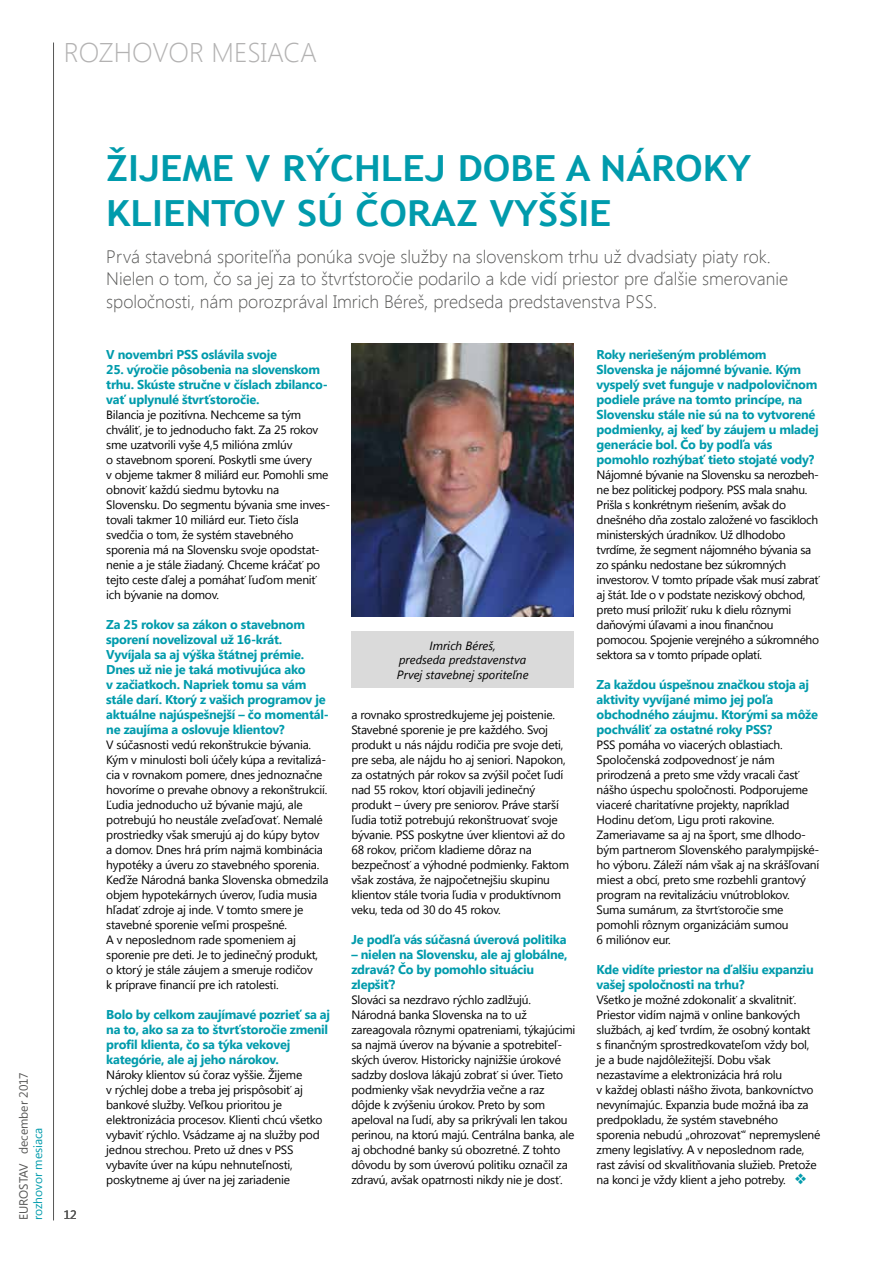
<style>
.page{position:relative;width:893px;height:1263px;background:#fff}
.page>*{position:absolute;margin:0;border:0;box-sizing:border-box;transform-origin:0 0}
.t1{font:700 36px/45px "Trebuchet MS";color:#009bac;scale:1.09 1}
.t2{font:300 27px "Segoe UI";color:#b3b2b2}
.t3{font:300 18px/23px "Segoe UI";color:#575756}
.t4{font:700 12.75px/15px "Segoe UI";letter-spacing:-.02em;color:#009bac}
.t5{font:12px/15px "Segoe UI";letter-spacing:-.02em;color:#000}
.t6{font:italic 12px/14.4px "Segoe UI";color:#000;text-align:center}
.t7{font:12px "Segoe UI";color:#575756}
.t8{font:12px "Segoe UI";color:#009bac}
.s1{color:#009bac}
</style>
<div class="page">
<hr style="left:53px;top:43px;width:1px;height:1177px;background:#575756">
<img style="left:351px;top:344px;width:223px;height:273px">
<div style="left:351px;top:632px;width:223px;height:56px;background:#dadada"></div>
<h2 class="t2" style="left:64px;top:34px;width:255px">ROZHOVOR MESIACA</h2>
<p class="t7" style="left:15px;top:1220px;width:150px;rotate:-90deg">EUROSTAV december 2017</p>
<p class="t8" style="left:30px;top:1220px;width:94px;rotate:-90deg">rozhovor mesiaca</p>
<p class="t7" style="left:64px;top:1206px;width:14px">12</p>
<h1 class="t1" style="left:106px;top:146px;width:593px">ŽIJEME V RÝCHLEJ DOBE A NÁROKY<br>KLIENTOV SÚ ČORAZ VYŠŠIE</h1>
<p class="t3" style="left:106px;top:244px;width:683px">Prvá stavebná sporiteľňa ponúka svoje služby na slovenskom trhu už dvadsiaty piaty rok.<br>Nielen o tom, čo sa jej za to štvrťstoročie podarilo a kde vidí priestor pre ďalšie smerovanie spoločnosti, nám porozprával Imrich Béreš, predseda predstavenstva PSS.</p>
<p class="t4" style="left:106px;top:346px;width:172px">V novembri PSS oslávila svoje</p>
<p class="t4" style="left:106px;top:361px;width:223px">25. výročie pôsobenia na slovenskom trhu. Skúste stručne v číslach zbilanco&shy;vať uplynulé štvrťstoročie.</p>
<p class="t5" style="left:106px;top:407px;width:225px">Bilancia je pozitívna. Nechceme sa tým chváliť, je to jednoducho fakt. Za 25 rokov sme uzatvorili vyše 4,5 milióna zmlúv<br>o stavebnom sporení. Poskytli sme úvery<br>v objeme takmer 8 miliárd eur. Pomohli sme obnoviť každú siedmu bytovku na Slovensku. Do segmentu bývania sme inves&shy;tovali takmer 10 miliárd eur. Tieto čísla svedčia o tom, že systém stavebného sporenia má na Slovensku svoje opodstat&shy;nenie a je stále žiadaný. Chceme kráčať po tejto ceste ďalej a pomáhať ľuďom meniť ich bývanie na domov.</p>
<p class="t4" style="left:106px;top:616px;width:224px">Za 25 rokov sa zákon o stavebnom sporení novelizoval už 16-krát.<br>Vyvíjala sa aj výška štátnej prémie.<br>Dnes už nie je taká motivujúca ako<br>v začiatkoch. Napriek tomu sa vám stále darí. Ktorý z vašich programov je aktuálne najúspešnejší – čo momentál&shy;ne zaujíma a oslovuje klientov?</p>
<p class="t5" style="left:106px;top:737px;width:224px">V súčasnosti vedú rekonštrukcie bývania.<br>Kým v minulosti boli účely kúpa a revitalizá&shy;cia v rovnakom pomere, dnes jednoznačne hovoríme o prevahe obnovy a rekonštrukcií.<br>Ľudia jednoducho už bývanie majú, ale potrebujú ho neustále zveľaďovať. Nemalé prostriedky však smerujú aj do kúpy bytov a domov. Dnes hrá prím najmä kombinácia hypotéky a úveru zo stavebného sporenia.<br>Keďže Národná banka Slovenska obmedzila objem hypotekárnych úverov, ľudia musia hľadať zdroje aj inde. V tomto smere je stavebné sporenie veľmi prospešné.<br>A v neposlednom rade spomeniem aj sporenie pre deti. Je to jedinečný produkt,<br>o ktorý je stále záujem a smeruje rodičov<br>k príprave financií pre ich ratolesti.</p>
<p class="t4" style="left:106px;top:1006px;width:225px">Bolo by celkom zaujímavé pozrieť sa aj na to, ako sa za to štvrťstoročie zmenil profil klienta, čo sa týka vekovej kategórie, ale aj jeho nárokov.</p>
<p class="t5" style="left:106px;top:1067px;width:218px">Nároky klientov sú čoraz vyššie. Žijeme<br>v rýchlej dobe a treba jej prispôsobiť aj bankové služby. Veľkou prioritou je elektronizácia procesov. Klienti chcú všetko vybaviť rýchlo. Vsádzame aj na služby pod jednou strechou. Preto už dnes v PSS vybavíte úver na kúpu nehnuteľnosti, poskytneme aj úver na jej zariadenie</p>
<p class="t4" style="left:597px;top:346px;width:224px">Roky neriešeným problémom Slovenska je nájomné bývanie. Kým vyspelý svet funguje v nadpolovičnom podiele práve na tomto princípe, na Slovensku stále nie sú na to vytvorené podmienky, aj keď by záujem u mladej generácie bol. Čo by podľa vás pomohlo rozhýbať tieto stojaté vody?</p>
<p class="t5" style="left:597px;top:467px;width:225px">Nájomné bývanie na Slovensku sa nerozbeh&shy;ne bez politickej podpory. PSS mala snahu.<br>Prišla s konkrétnym riešením, avšak do dnešného dňa zostalo založené vo fascikloch ministerských úradníkov. Už dlhodobo tvrdíme, že segment nájomného bývania sa zo spánku nedostane bez súkromných investorov. V tomto prípade však musí zabrať aj štát. Ide o v podstate neziskový obchod, preto musí priložiť ruku k dielu rôznymi daňovými úľavami a inou finančnou pomocou. Spojenie verejného a súkromného sektora sa v tomto prípade oplatí.</p>
<p class="t4" style="left:597px;top:676px;width:223px">Za každou úspešnou značkou stoja aj aktivity vyvíjané mimo jej poľa obchodného záujmu. Ktorými sa môže pochváliť za ostatné roky PSS?</p>
<p class="t5" style="left:597px;top:737px;width:224px">PSS pomáha vo viacerých oblastiach.<br>Spoločenská zodpovednosť je nám prirodzená a preto sme vždy vracali časť nášho úspechu spoločnosti. Podporujeme viaceré charitatívne projekty, napríklad Hodinu deťom, Ligu proti rakovine.<br>Zameriavame sa aj na šport, sme dlhodo&shy;bým partnerom Slovenského paralympijské&shy;ho výboru. Záleží nám však aj na skrášľovaní miest a obcí, preto sme rozbehli grantový program na revitalizáciu vnútroblokov.<br>Suma sumárum, za štvrťstoročie sme pomohli rôznym organizáciám sumou<br>6 miliónov eur.</p>
<p class="t4" style="left:597px;top:961px;width:219px">Kde vidíte priestor na ďalšiu expanziu vašej spoločnosti na trhu?</p>
<p class="t5" style="left:597px;top:992px;width:225px">Všetko je možné zdokonaliť a skvalitniť.<br>Priestor vidím najmä v online bankových službách, aj keď tvrdím, že osobný kontakt<br>s finančným sprostredkovateľom vždy bol, je a bude najdôležitejší. Dobu však nezastavíme a elektronizácia hrá rolu<br>v každej oblasti nášho života, bankovníctvo nevynímajúc. Expanzia bude možná iba za predpokladu, že systém stavebného sporenia nebudú „ohrozovať“ nepremyslené zmeny legislatívy. A v neposlednom rade, rast závisí od skvalitňovania služieb. Pretože na konci je vždy klient a jeho potreby. <span class="s1">❖</span></p>
<p class="t6" style="left:397px;top:638px;width:133px">Imrich Béreš,<br>predseda predstavenstva<br>Prvej stavebnej sporiteľne</p>
<p class="t5" style="left:351px;top:707px;width:219px">a rovnako sprostredkujeme jej poistenie.<br>Stavebné sporenie je pre každého. Svoj produkt u nás nájdu rodičia pre svoje deti, pre seba, ale nájdu ho aj seniori. Napokon, za ostatných pár rokov sa zvýšil počet ľudí nad 55 rokov, ktorí objavili jedinečný produkt – úvery pre seniorov. Práve starší ľudia totiž potrebujú rekonštruovať svoje bývanie. PSS poskytne úver klientovi až do 68 rokov, pričom kladieme dôraz na bezpečnosť a výhodné podmienky. Faktom však zostáva, že najpočetnejšiu skupinu klientov stále tvoria ľudia v produktívnom veku, teda od 30 do 45 rokov.</p>
<p class="t4" style="left:351px;top:931px;width:217px">Je podľa vás súčasná úverová politika</p>
<p class="t4" style="left:351px;top:946px;width:218px">– nielen na Slovensku, ale aj globálne, zdravá? Čo by pomohlo situáciu zlepšiť?</p>
<p class="t5" style="left:351px;top:992px;width:225px">Slováci sa nezdravo rýchlo zadlžujú.<br>Národná banka Slovenska na to už zareagovala rôznymi opatreniami, týkajúcimi sa najmä úverov na bývanie a spotrebiteľ&shy;ských úverov. Historicky najnižšie úrokové sadzby doslova lákajú zobrať si úver. Tieto podmienky však nevydržia večne a raz dôjde k zvýšeniu úrokov. Preto by som apeloval na ľudí, aby sa prikrývali len takou perinou, na ktorú majú. Centrálna banka, ale aj obchodné banky sú obozretné. Z tohto dôvodu by som úverovú politiku označil za zdravú, avšak opatrnosti nikdy nie je dosť.</p>
</div>
